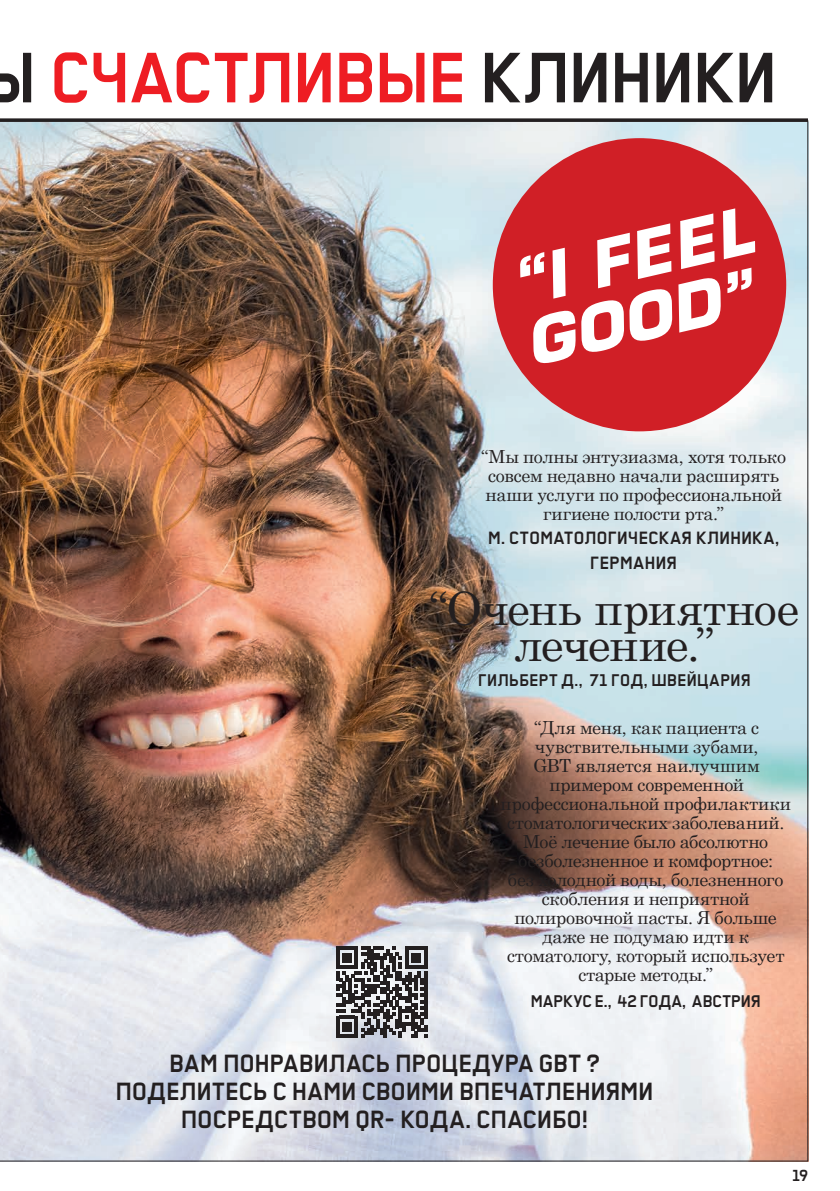
<style>
.page{position:relative;width:840px;height:1191px;background:#fff}
.page>*{position:absolute;margin:0;border:0;box-sizing:border-box;transform-origin:0 0}
.t1{font:700 80px "Transbold Neue Euro";letter-spacing:-.005em;color:#ee1d23}
._04_ZTitel_TB_24pt_2{font:46px/36px "Century Schoolbook";letter-spacing:-.02em;color:#231f20;text-align:center}
._04_ZTitel_TB_24pt_2-2{font:700 28px/28px "Transbold Neue Euro";letter-spacing:.015em;color:#231f20;text-align:center}
._04_ZTitel_TB_24pt_2-3{font:700 20px/24px "Transbold Neue Euro";letter-spacing:.025em;color:#231f20;text-align:center}
._04_ZTitel_TB_24pt_2-4{font:700 19px "Transbold Neue Euro";letter-spacing:.025em;color:#231f20}
._04_ZTitel_TB_24pt_2-5{font:18px/19px "Century Schoolbook";letter-spacing:-.015em;color:#231f20;text-align:center}
._07_KapitelS_TB_8pt{font:700 18px "Transbold Neue Euro";color:#231f20}
.s1{color:#231f20}
</style>
<div class="page">
<img style="left:0;top:122px;width:807px;height:1038px">
<svg style="left:0;top:118px;width:807px;height:4px;background:#3b3738"></svg>
<hr style="left:807px;top:120px;width:1px;height:1041px;background:#231f20">
<hr style="left:0;top:1160px;width:807px;height:1px;background:#231f20">
<div style="left:492px;top:138px;width:293px;height:293px;background:#d01f26;border-radius:50%"></div>
<svg style="left:680px;top:213px;width:34px;height:56px"></svg>
<svg style="left:723px;top:208px;width:31px;height:51px"></svg>
<svg style="left:520px;top:223px;width:152px;height:141px"></svg>
<svg style="left:678px;top:278px;width:42px;height:54px"></svg>
<svg style="left:727px;top:268px;width:24px;height:25px"></svg>
<svg style="left:336px;top:946px;width:91px;height:91px"></svg>
<h1 class="t1" style="left:-18px;top:34px;width:795px"><span class="s1">Ы</span> СЧАСТЛИВЫЕ <span class="s1">КЛИНИКИ</span></h1>
<p class="_04_ZTitel_TB_24pt_2-5" style="left:481px;top:446px;width:306px">“Мы полны энтузиазма, хотя только совсем недавно начали расширять наши услуги по профессиональной гигиене полости рта.”</p>
<p class="_04_ZTitel_TB_24pt_2-3" style="left:488px;top:526px;width:292px">M. СТОМАТОЛОГИЧЕСКАЯ КЛИНИКА,<br>ГЕРМАНИЯ</p>
<p class="_04_ZTitel_TB_24pt_2" style="left:429px;top:586px;width:371px">“Очень приятное лечение.”</p>
<p class="_04_ZTitel_TB_24pt_2-4" style="left:478px;top:670px;width:274px">ГИЛЬБЕРТ Д., 71 ГОД, ШВЕЙЦАРИЯ</p>
<p class="_04_ZTitel_TB_24pt_2-5" style="left:500px;top:716px;width:292px">“Для меня, как пациента с чувствительными зубами,<br>GBT является наилучшим примером современной профессиональной профилактики стоматологических заболеваний.</p>
<p class="_04_ZTitel_TB_24pt_2-5" style="left:506px;top:830px;width:279px">Моё лечение было абсолютно безболезненное и комфортное: без холодной воды, болезненного скобления и неприятной полировочной пасты. Я больше даже не подумаю идти к стоматологу, который использует старые методы.”</p>
<p class="_04_ZTitel_TB_24pt_2-4" style="left:530px;top:990px;width:231px">MAРКУС E., 42 ГОДА, АВСТРИЯ</p>
<p class="_04_ZTitel_TB_24pt_2-2" style="left:116px;top:1049px;width:539px">ВАМ ПОНРАВИЛАСЬ ПРОЦЕДУРА GBT ?<br>ПОДЕЛИТЕСЬ С НАМИ СВОИМИ ВПЕЧАТЛЕНИЯМИ<br>ПОСРЕДСТВОМ QR- КОДА. СПАСИБО!</p>
<p class="_07_KapitelS_TB_8pt" style="left:792px;top:1165px;width:17px">19</p>
</div>
